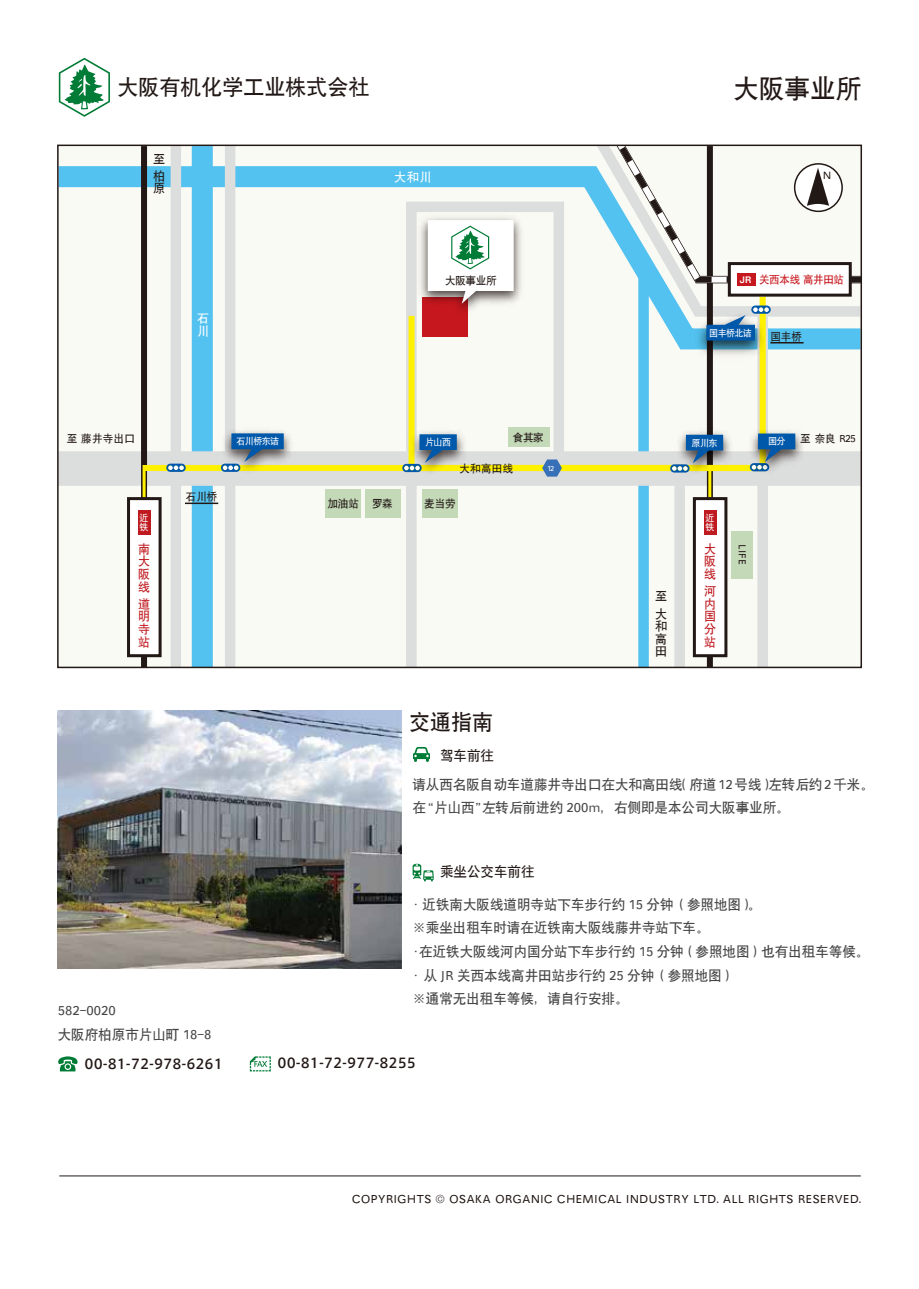
<style>
.page{position:relative;width:919px;height:1289px;background:#fff}
.page>*{position:absolute;margin:0;border:0;box-sizing:border-box;transform-origin:0 0}
.t1{font:25.5px "SIL Hei Med Jian";color:#221815}
.t2{font:21px "SIL Hei Med Jian";color:#221815}
.t3{font:13.5px/23.7px "SIL Hei Med Jian";color:#444}
.t4{font:500 13.5px "Axis Std";color:#221815}
.t5{font:13.5px "SIL Hei Med Jian";color:#221815}
.t6{font:12px/17.1px "SIL Hei Med Jian";color:#221815}
.t7{font:12px/12.6px "SIL Hei Med Jian";color:#bf1a20;text-align:justify}
.t8{font:12px/13px "SIL Hei Med Jian";color:#fff}
.t9{font:10.95px "SIL Hei Med Jian";color:#221815}
.t10{font:10.5px "SIL Hei Med Jian";letter-spacing:.005em;color:#221815}
.t11{font:10.5px "SIL Hei Med Jian";letter-spacing:-.03em;color:#c7171e}
.t12{font:9px/9.3px "SIL Hei Med Jian";letter-spacing:-.07em;color:#fff}
.t13{font:9px "Midashi Go Pro MB31";color:#fff}
.t14{font:7.5px "SIL Hei Med Jian";color:#fff}
</style>
<div class="page">
<hr style="left:59px;top:1175px;width:801px;height:1px;background:#221815">
<div style="left:58px;top:145px;width:803px;height:522px;background:#fafaf5"></div>
<svg style="left:413px;top:747px;width:17px;height:15px"></svg>
<svg style="left:412px;top:863px;width:21px;height:18px"></svg>
<svg style="left:58px;top:1056px;width:20px;height:15px"></svg>
<svg style="left:250px;top:1056px;width:21px;height:15px"></svg>
<div style="left:192px;top:146px;width:21px;height:521px;background:#53c2f0"></div>
<div style="left:638px;top:272px;width:10px;height:395px;background:#53c2f0"></div>
<svg style="left:60px;top:156px;width:799px;height:194px"></svg>
<div style="left:58px;top:451px;width:802px;height:35px;background:#dcdddd"></div>
<div style="left:141px;top:146px;width:6px;height:521px;background:#221815"></div>
<div style="left:127px;top:497px;width:34px;height:160px;background:#fff;border:3px solid #221815"></div>
<div style="left:706px;top:146px;width:6px;height:521px;background:#221815"></div>
<svg style="left:401px;top:196px;width:168px;height:469px"></svg>
<div style="left:757px;top:309px;width:10px;height:358px;background:#dcdddd"></div>
<div style="left:674px;top:469px;width:11px;height:198px;background:#dcdddd"></div>
<svg style="left:405px;top:290px;width:363px;height:184px"></svg>
<img style="left:413px;top:209px;width:115px;height:117px">
<svg style="left:428px;top:220px;width:85px;height:84px"></svg>
<div style="left:171px;top:146px;width:10px;height:521px;background:#dcdddd"></div>
<div style="left:225px;top:146px;width:10px;height:521px;background:#dcdddd"></div>
<div style="left:138px;top:510px;width:12px;height:24px;background:#bf1a20"></div>
<div style="left:692px;top:497px;width:35px;height:160px;background:#fff;border:3px solid #221815"></div>
<div style="left:703px;top:510px;width:13px;height:24px;background:#bf1a20"></div>
<div style="left:325px;top:489px;width:35px;height:29px;background:#c4d9b8"></div>
<div style="left:508px;top:427px;width:41px;height:20px;background:#c4d9b8"></div>
<svg style="left:542px;top:459px;width:20px;height:17px"></svg>
<div style="left:365px;top:489px;width:35px;height:29px;background:#c4d9b8"></div>
<div style="left:422px;top:489px;width:36px;height:29px;background:#c4d9b8"></div>
<img style="left:406px;top:425px;width:64px;height:56px">
<img style="left:672px;top:426px;width:64px;height:55px">
<svg style="left:670px;top:435px;width:53px;height:37px"></svg>
<svg style="left:138px;top:310px;width:319px;height:164px"></svg>
<div style="left:727px;top:262px;width:124px;height:34px;background:#fff;border:3px solid #221815"></div>
<svg style="left:590px;top:148px;width:269px;height:139px"></svg>
<div style="left:737px;top:273px;width:18px;height:13px;background:#c7171e"></div>
<svg style="left:142px;top:465px;width:4px;height:32px"></svg>
<hr style="left:708px;top:465px;width:3px;height:32px;background:#fff100">
<svg style="left:59px;top:58px;width:51px;height:59px"></svg>
<img style="left:58px;top:711px;width:344px;height:257px">
<img style="left:744px;top:424px;width:59px;height:50px">
<svg style="left:749px;top:433px;width:46px;height:38px"></svg>
<img style="left:690px;top:304px;width:80px;height:57px">
<svg style="left:706px;top:305px;width:64px;height:35px"></svg>
<hr style="left:185px;top:502px;width:33px;height:2px;background:#221815">
<hr style="left:770px;top:342px;width:33px;height:1px;background:#221815">
<div style="left:731px;top:530px;width:21px;height:48px;background:#c4d9b8"></div>
<h2 class="t2" style="left:117px;top:73px;width:253px">大阪有机化学工业株式会社</h2>
<p class="t6" style="left:153px;top:149px;width:13px">至柏</p>
<p class="t6" style="left:153px;top:179px;width:13px">原</p>
<p class="t8" style="left:394px;top:169px;width:39px">大和川</p>
<p class="t8" style="left:197px;top:310px;width:13px">石川</p>
<p class="t10" style="left:445px;top:273px;width:53px">大阪事业所</p>
<h1 class="t1" style="left:733px;top:71px;width:129px">大阪事业所</h1>
<p class="t9" style="left:822px;top:168px;width:10px">N</p>
<p class="t13" style="left:739px;top:272px;width:13px">JR</p>
<p class="t11" style="left:759px;top:273px;width:86px">关西本线 高井田站</p>
<p class="t12" style="left:709px;top:327px;width:44px">国丰桥北诘</p>
<p class="t10" style="left:770px;top:329px;width:33px">国丰桥</p>
<p class="t10" style="left:513px;top:431px;width:32px">食其家</p>
<p class="t10" style="left:67px;top:432px;width:70px">至 藤井寺出口</p>
<p class="t10" style="left:800px;top:432px;width:57px">至 奈良 R25</p>
<p class="t12" style="left:236px;top:435px;width:44px">石川桥东诘</p>
<p class="t12" style="left:425px;top:436px;width:27px">片山西</p>
<p class="t12" style="left:691px;top:437px;width:27px">原川东</p>
<p class="t12" style="left:768px;top:435px;width:19px">国分</p>
<p class="t12" style="left:139px;top:512px;width:10px">近铁</p>
<p class="t7" style="left:138px;top:541px;width:13px">南大阪线</p>
<p class="t7" style="left:138px;top:596px;width:13px">道明寺站</p>
<p class="t10" style="left:186px;top:489px;width:33px">石川桥</p>
<p class="t3" style="left:58px;top:997px;width:155px">582-0020<br>大阪府柏原市片山町 18-8</p>
<p class="t10" style="left:327px;top:496px;width:33px">加油站</p>
<p class="t10" style="left:459px;top:461px;width:55px">大和高田线</p>
<p class="t14" style="left:547px;top:463px;width:9px">12</p>
<p class="t10" style="left:371px;top:496px;width:23px">罗森</p>
<p class="t10" style="left:424px;top:496px;width:33px">麦当劳</p>
<p class="t6" style="left:655px;top:587px;width:13px">至大</p>
<p class="t6" style="left:655px;top:619px;width:13px;line-height:12.3px;text-align:justify">和高田</p>
<p class="t12" style="left:705px;top:512px;width:10px">近铁</p>
<p class="t7" style="left:704px;top:541px;width:13px">大阪线</p>
<p class="t7" style="left:704px;top:583px;width:13px">河内国分站</p>
<p class="t10" style="left:749px;top:544px;width:22px;rotate:90deg">LIFE</p>
<h2 class="t2" style="left:409px;top:707px;width:85px">交通指南</h2>
<p class="t5" style="left:440px;top:746px;width:55px">驾车前往</p>
<p class="t3" style="left:412px;top:771px;width:463px">请从西名阪自动车道藤井寺出口在大和高田线（府道12号线）左转后约2千米。在“片山西”左转后前进约 200m，右侧即是本公司大阪事业所。</p>
<p class="t5" style="left:440px;top:862px;width:96px">乘坐公交车前往</p>
<p class="t3" style="left:409px;top:891px;width:462px">・近铁南大阪线道明寺站下车步行约 15 分钟（参照地图）。<br>※乘坐出租车时请在近铁南大阪线藤井寺站下车。<br>・在近铁大阪线河内国分站下车步行约 15 分钟（参照地图）也有出租车等候。・ 从 JR 关西本线高井田站步行约 25 分钟（参照地图）<br>※通常无出租车等候，请自行安排。</p>
<p class="t4" style="left:85px;top:1053px;width:140px">00-81-72-978-6261</p>
<p class="t4" style="left:277px;top:1053px;width:140px">00-81-72-977-8255</p>
<p class="t6" style="left:351px;top:1189px;width:511px">COPYRIGHTS © OSAKA ORGANIC CHEMICAL INDUSTRY LTD. ALL RIGHTS RESERVED.</p>
</div>
